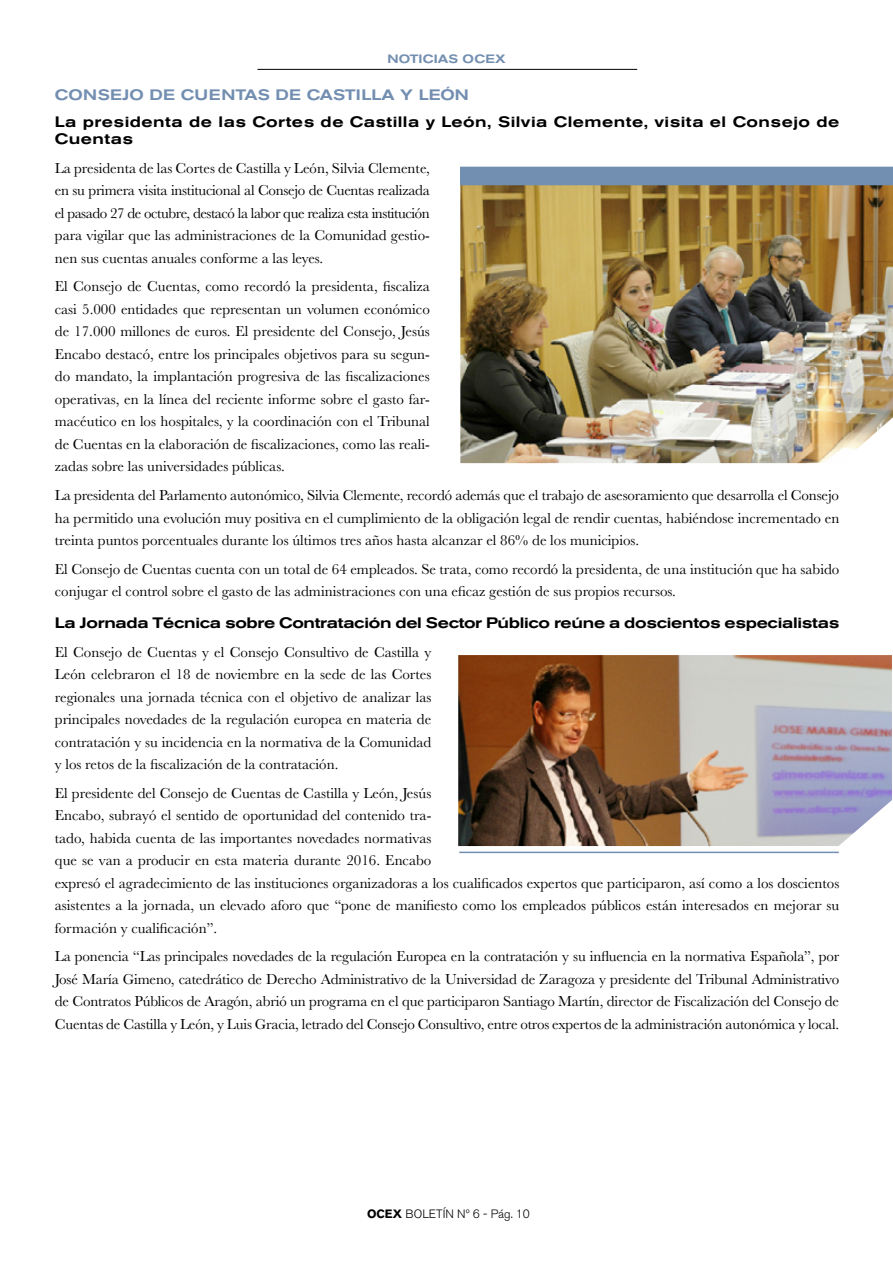
<style>
.page{position:relative;width:893px;height:1263px;background:#fff}
.page>*{position:absolute;margin:0;border:0;box-sizing:border-box;transform-origin:0 0}
.t1{font:15px/22.5px "Baskerville";color:#000;text-align:justify}
.t2{font:500 expanded 15px/17.2px "Akzidenz Grotesk BE";letter-spacing:.03em;color:#000}
.t3{font:500 expanded 15px "Akzidenz Grotesk BE";letter-spacing:-.02em;color:#000}
.t4{font:500 expanded 15px "Akzidenz Grotesk BE";color:#728eb0}
.t5{font:300 12px "Akzidenz Grotesk BE";color:#000}
.t6{font:500 expanded 12px "Akzidenz Grotesk BE";letter-spacing:.02em;color:#728eb0}
.s1{font-weight:700}
</style>
<div class="page">
<hr style="left:257px;top:69px;width:380px;height:1px;background:#000">
<hr style="left:459px;top:852px;width:380px;height:1px;background:#728eb0">
<img style="left:460px;top:185px;width:433px;height:278px">
<img style="left:458px;top:655px;width:434px;height:191px">
<div style="left:460px;top:167px;width:433px;height:18px;background:#728eb0"></div>
<p class="t6" style="left:387px;top:52px;width:120px">NOTICIAS OCEX</p>
<p class="t4" style="left:55px;top:86px;width:416px">CONSEJO DE CUENTAS DE CASTILLA Y LEÓN</p>
<p class="t2" style="left:55px;top:113px;width:786px">La presidenta de las Cortes de Castilla y León, Silvia Clemente, visita el Consejo de<br>Cuentas</p>
<p class="t1" style="left:55px;top:157px;width:376px">La presidenta de las Cortes de Castilla y León, Silvia Clemente, en su primera visita institucional al Consejo de Cuentas realizada el pasado 27 de octubre, destacó la labor que realiza esta institución para vigilar que las administraciones de la Comunidad gestio&shy;nen sus cuentas anuales conforme a las leyes.</p>
<p class="t1" style="left:55px;top:276px;width:377px">El Consejo de Cuentas, como recordó la presidenta, fiscaliza casi 5.000 entidades que representan un volumen económico de 17.000 millones de euros. El presidente del Consejo, Jesús Encabo destacó, entre los principales objetivos para su segun&shy;do mandato, la implantación progresiva de las fiscalizaciones operativas, en la línea del reciente informe sobre el gasto far&shy;macéutico en los hospitales, y la coordinación con el Tribunal de Cuentas en la elaboración de fiscalizaciones, como las reali&shy;zadas sobre las universidades públicas.</p>
<p class="t1" style="left:55px;top:484px;width:786px">La presidenta del Parlamento autonómico, Silvia Clemente, recordó además que el trabajo de asesoramiento que desarrolla el Consejo ha permitido una evolución muy positiva en el cumplimiento de la obligación legal de rendir cuentas, habiéndose incrementado en treinta puntos porcentuales durante los últimos tres años hasta alcanzar el 86% de los municipios.</p>
<p class="t1" style="left:55px;top:558px;width:786px">El Consejo de Cuentas cuenta con un total de 64 empleados. Se trata, como recordó la presidenta, de una institución que ha sabido conjugar el control sobre el gasto de las administraciones con una eficaz gestión de sus propios recursos.</p>
<p class="t3" style="left:55px;top:614px;width:786px">La Jornada Técnica sobre Contratación del Sector Público reúne a doscientos especialistas</p>
<p class="t1" style="left:55px;top:641px;width:378px">El Consejo de Cuentas y el Consejo Consultivo de Castilla y León celebraron el 18 de noviembre en la sede de las Cortes regionales una jornada técnica con el objetivo de analizar las principales novedades de la regulación europea en materia de contratación y su incidencia en la normativa de la Comunidad y los retos de la fiscalización de la contratación.</p>
<p class="t1" style="left:55px;top:782px;width:786px;text-align:left">El presidente del Consejo de Cuentas de Castilla y León, Jesús<br>Encabo, subrayó el sentido de oportunidad del contenido tra-<br>tado, habida cuenta de las importantes novedades normativas<br>que se van a producir en esta materia durante 2016. Encabo<br>expresó el agradecimiento de las instituciones organizadoras a los cualificados expertos que participaron, así como a los doscientos asistentes a la jornada, un elevado aforo que “pone de manifiesto como los empleados públicos están interesados en mejorar su formación y cualificación”.</p>
<p class="t1" style="left:55px;top:945px;width:786px">La ponencia “Las principales novedades de la regulación Europea en la contratación y su influencia en la normativa Española”, por José María Gimeno, catedrático de Derecho Administrativo de la Universidad de Zaragoza y presidente del Tribunal Administrativo de Contratos Públicos de Aragón, abrió un programa en el que participaron Santiago Martín, director de Fiscalización del Consejo de Cuentas de Castilla y León, y Luis Gracia, letrado del Consejo Consultivo, entre otros expertos de la administración autonómica y local.</p>
<p class="t5" style="left:367px;top:1207px;width:164px"><span class="s1">OCEX</span> BOLETÍN Nº 6 - Pág. 10</p>
</div>
